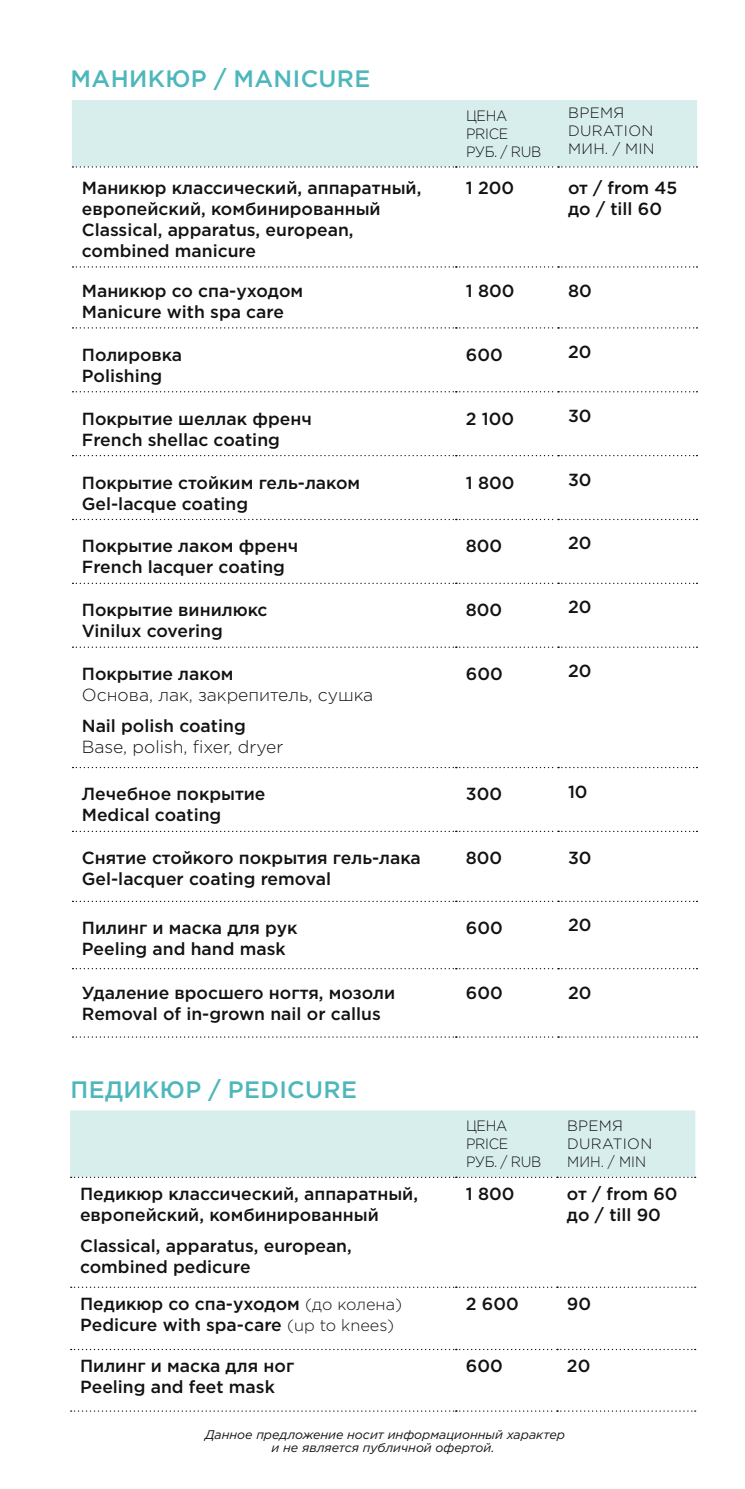
<style>
.page{position:relative;width:745px;height:1489px;background:#fff}
.page>*{position:absolute;margin:0;border:0;box-sizing:border-box;transform-origin:0 0}
.t1{font:500 23.75px "Gotham Pro";letter-spacing:.015em;color:#4db7bc}
.t2{font:500 17.5px/21px "Gotham Pro";color:#121212}
.t3{font:300 17.5px "Gotham Pro";color:#121212}
.t4{font:300 15px/18px "Gotham Pro";letter-spacing:.01em;color:#121212}
.t5{font:300 15px/18px "Gotham Pro";letter-spacing:-.02em;color:#121212;scale:.94 1}
.t6{font:italic 12.5px/12.5px "Gotham Pro";color:#121212;text-align:center}
.s1{font-weight:300;font-size:16.25px}
</style>
<div class="page">
<div style="left:72px;top:100px;width:625px;height:67px;background:#d8eeed"></div>
<svg style="left:72px;top:266px;width:625px;height:1px"></svg>
<svg style="left:72px;top:327px;width:625px;height:1px"></svg>
<svg style="left:72px;top:519px;width:625px;height:1px"></svg>
<svg style="left:72px;top:582px;width:625px;height:2px"></svg>
<svg style="left:72px;top:646px;width:625px;height:1px"></svg>
<svg style="left:72px;top:767px;width:625px;height:1px"></svg>
<svg style="left:72px;top:391px;width:625px;height:1px"></svg>
<svg style="left:72px;top:455px;width:625px;height:1px"></svg>
<svg style="left:72px;top:830px;width:625px;height:2px"></svg>
<svg style="left:72px;top:900px;width:625px;height:2px"></svg>
<svg style="left:72px;top:968px;width:625px;height:1px"></svg>
<svg style="left:72px;top:1036px;width:625px;height:1px"></svg>
<div style="left:70px;top:1110px;width:625px;height:67px;background:#d8eeed"></div>
<svg style="left:71px;top:1286px;width:624px;height:1px"></svg>
<svg style="left:71px;top:1348px;width:624px;height:1px"></svg>
<svg style="left:71px;top:1410px;width:624px;height:1px"></svg>
<h1 class="t1" style="left:71px;top:65px;width:301px">МАНИКЮР / MANICURE</h1>
<p class="t5" style="left:465px;top:107px;width:82px">ЦЕНА<br>PRICE<br>РУБ. / RUB</p>
<p class="t4" style="left:568px;top:104px;width:88px">ВРЕМЯ<br>DURATION<br>МИН. / MIN</p>
<p class="t2" style="left:82px;top:177px;width:341px">Маникюр классический, аппаратный, европейский, комбинированный<br>Classical, apparatus, european, combined manicure</p>
<p class="t2" style="left:465px;top:177px;width:50px">1 200</p>
<p class="t2" style="left:567px;top:177px;width:111px">от / from 45 до / till 60</p>
<p class="t2" style="left:82px;top:280px;width:223px">Маникюр со спа-уходом<br>Manicure with spa care</p>
<p class="t2" style="left:465px;top:280px;width:50px">1 800</p>
<p class="t2" style="left:567px;top:280px;width:25px">80</p>
<p class="t2" style="left:82px;top:343px;width:102px">Полировка<br>Polishing</p>
<p class="t2" style="left:465px;top:343px;width:38px">600</p>
<p class="t2" style="left:567px;top:341px;width:25px">20</p>
<p class="t2" style="left:82px;top:407px;width:231px">Покрытие шеллак френч<br>French shellac coating</p>
<p class="t2" style="left:465px;top:407px;width:50px">2 100</p>
<p class="t2" style="left:567px;top:404px;width:25px">30</p>
<p class="t2" style="left:82px;top:471px;width:280px">Покрытие стойким гель-лаком<br>Gel-lacque coating</p>
<p class="t2" style="left:465px;top:471px;width:50px">1 800</p>
<p class="t2" style="left:567px;top:468px;width:25px">30</p>
<p class="t2" style="left:82px;top:535px;width:217px">Покрытие лаком френч<br>French lacquer coating</p>
<p class="t2" style="left:465px;top:535px;width:38px">800</p>
<p class="t2" style="left:567px;top:532px;width:25px">20</p>
<p class="t2" style="left:82px;top:599px;width:187px">Покрытие винилюкс<br>Vinilux covering</p>
<p class="t2" style="left:465px;top:599px;width:38px">800</p>
<p class="t2" style="left:567px;top:596px;width:25px">20</p>
<p class="t2" style="left:82px;top:663px;width:153px">Покрытие лаком</p>
<p class="t3" style="left:82px;top:685px;width:293px">Основа, лак, закрепитель, сушка</p>
<p class="t2" style="left:82px;top:715px;width:165px">Nail polish coating</p>
<p class="t3" style="left:82px;top:737px;width:203px">Base, polish, fixer, dryer</p>
<p class="t2" style="left:465px;top:663px;width:38px">600</p>
<p class="t2" style="left:567px;top:660px;width:25px">20</p>
<p class="t2" style="left:82px;top:783px;width:185px">Лечебное покрытие<br>Medical coating</p>
<p class="t2" style="left:465px;top:783px;width:38px">300</p>
<p class="t2" style="left:567px;top:780px;width:21px">10</p>
<p class="t2" style="left:82px;top:847px;width:340px">Снятие стойкого покрытия гель-лака<br>Gel-lacquer coating removal</p>
<p class="t2" style="left:465px;top:847px;width:38px">800</p>
<p class="t2" style="left:567px;top:846px;width:25px">30</p>
<p class="t2" style="left:82px;top:917px;width:217px">Пилинг и маска для рук<br>Peeling and hand mask</p>
<p class="t2" style="left:465px;top:917px;width:38px">600</p>
<p class="t2" style="left:567px;top:914px;width:25px">20</p>
<p class="t2" style="left:82px;top:981px;width:314px">Удаление вросшего ногтя, мозоли<br>Removal of in-grown nail or callus</p>
<p class="t2" style="left:465px;top:981px;width:38px">600</p>
<p class="t2" style="left:567px;top:981px;width:25px">20</p>
<h1 class="t1" style="left:71px;top:1075px;width:288px">ПЕДИКЮР / PEDICURE</h1>
<p class="t2" style="left:80px;top:1182px;width:339px">Педикюр классический, аппаратный, европейский, комбинированный</p>
<p class="t2" style="left:80px;top:1234px;width:273px">Classical, apparatus, european, combined pedicure</p>
<p class="t5" style="left:465px;top:1117px;width:82px">ЦЕНА<br>PRICE<br>РУБ. / RUB</p>
<p class="t4" style="left:566px;top:1117px;width:87px">ВРЕМЯ<br>DURATION<br>МИН. / MIN</p>
<p class="t2" style="left:465px;top:1182px;width:50px">1 800</p>
<p class="t2" style="left:566px;top:1182px;width:112px">от / from 60 до / till 90</p>
<p class="t2" style="left:80px;top:1292px;width:323px">Педикюр со спа-уходом <span class="s1">(до колена)<br></span>Pedicure with spa-care <span class="s1">(up to knees)</span></p>
<p class="t2" style="left:465px;top:1292px;width:54px">2 600</p>
<p class="t2" style="left:566px;top:1292px;width:26px">90</p>
<p class="t2" style="left:80px;top:1354px;width:215px">Пилинг и маска для ног<br>Peeling and feet mask</p>
<p class="t2" style="left:465px;top:1354px;width:38px">600</p>
<p class="t2" style="left:566px;top:1354px;width:25px">20</p>
<p class="t6" style="left:205px;top:1428px;width:361px">Данное предложение носит информационный характер и не является публичной офертой.</p>
</div>
